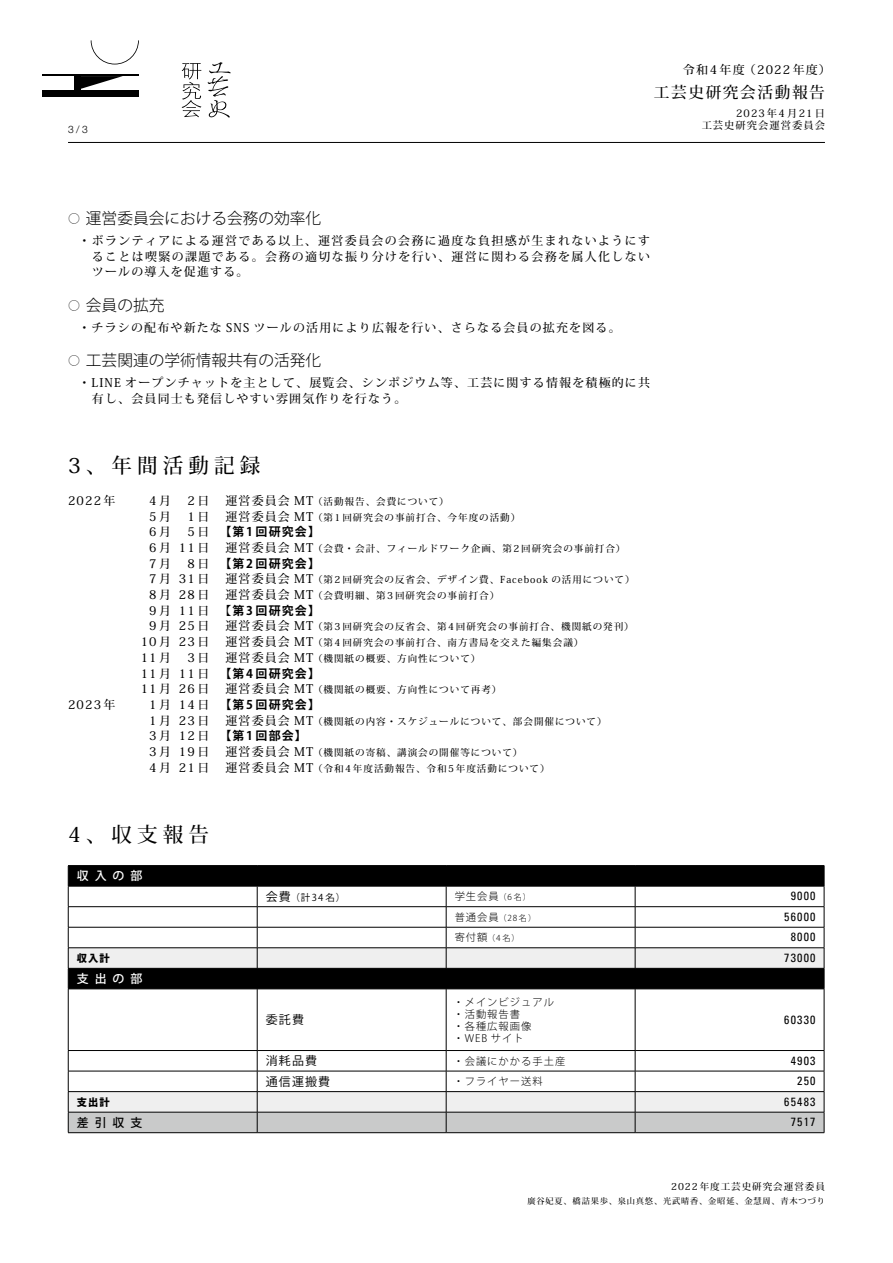
<style>
.page{position:relative;width:893px;height:1263px;background:#fff}
.page>*{position:absolute;margin:0;border:0;box-sizing:border-box;transform-origin:0 0}
.t1{font:500 20.55px "Koz Min Pro";letter-spacing:.25em;color:#000}
.t2{font:300 15.75px "Koz Go Pro";color:#000}
.t3{font:500 15.75px "Koz Min Pro";letter-spacing:.1em;color:#000}
.t4{font:500 12px/22px "Koz Min Pro";letter-spacing:.1em;color:#000}
.t5{font:700 12px "Koz Go Pro";letter-spacing:.1em;color:#000}
.t6{font:condensed 12px "Univers LT Std";letter-spacing:.1em;color:#000}
.t7{font:12px "Koz Go Pr 6 N";letter-spacing:.1em;color:#000}
.t8{font:500 12px "Koz Go Pr 6 N";letter-spacing:.5em;color:#fff}
.t9{font:500 12px "Koz Go Pr 6 N";color:#000}
.t10{font:300 10.2px/12px "Koz Go Pr 6 N";letter-spacing:.1em;color:#000}
.t11{font:500 10.2px/12px "Koz Min Pro";letter-spacing:.1em;color:#000;text-align:right}
.t12{font:800 10.2px "Koz Go Pr 6 N";letter-spacing:.1em;color:#000}
.t13{font:300 10.2px "Helvetica Neue";color:#000}
.t14{font:500 9.6px "Koz Min Pro";letter-spacing:.1em;color:#000}
.t15{font:9.6px "Koz Go Pr 6 N";color:#000}
.t16{font:500 8.25px "Koz Min Pro";letter-spacing:.1em;color:#000}
.t17{font:300 8.25px "Koz Go Pr 6 N";letter-spacing:.2em;color:#000}
.s1{font-family:"Koz Min Pro";font-weight:500}
</style>
<div class="page">
<svg style="left:68px;top:865px;width:757px;height:124px"></svg>
<hr style="left:68px;top:989px;width:189px;height:1px;background:#000">
<hr style="left:68px;top:989px;width:1px;height:61px;background:#000">
<hr style="left:257px;top:989px;width:189px;height:1px;background:#000">
<hr style="left:257px;top:989px;width:1px;height:61px;background:#000">
<hr style="left:446px;top:989px;width:189px;height:1px;background:#000">
<hr style="left:446px;top:989px;width:1px;height:61px;background:#000">
<hr style="left:635px;top:989px;width:189px;height:1px;background:#000">
<hr style="left:635px;top:989px;width:1px;height:61px;background:#000">
<hr style="left:824px;top:989px;width:1px;height:61px;background:#000">
<hr style="left:68px;top:1050px;width:189px;height:1px;background:#000">
<hr style="left:257px;top:1050px;width:189px;height:1px;background:#000">
<hr style="left:446px;top:1050px;width:189px;height:1px;background:#000">
<hr style="left:635px;top:1050px;width:189px;height:1px;background:#000">
<svg style="left:68px;top:1051px;width:757px;height:82px"></svg>
<hr style="left:68px;top:1132px;width:189px;height:1px;background:#000">
<hr style="left:257px;top:1132px;width:189px;height:1px;background:#000">
<hr style="left:446px;top:1132px;width:189px;height:1px;background:#000">
<hr style="left:635px;top:1132px;width:189px;height:1px;background:#000">
<hr style="left:68px;top:142px;width:757px;height:1px;background:#000">
<hr style="left:43px;top:74px;width:32px;height:2px;background:#000">
<hr style="left:75px;top:74px;width:32px;height:2px;background:#000">
<svg style="left:81px;top:76px;width:42px;height:15px"></svg>
<hr style="left:107px;top:74px;width:32px;height:2px;background:#000">
<div style="left:43px;top:91px;width:32px;height:6px;background:#000"></div>
<div style="left:75px;top:91px;width:32px;height:6px;background:#000"></div>
<div style="left:75px;top:76px;width:6px;height:15px;background:#000"></div>
<div style="left:107px;top:91px;width:32px;height:6px;background:#000"></div>
<svg style="left:91px;top:40px;width:48px;height:24px"></svg>
<svg style="left:182px;top:63px;width:19px;height:54px"></svg>
<svg style="left:208px;top:62px;width:23px;height:56px"></svg>
<p class="t13" style="left:68px;top:123px;width:21px">3/3</p>
<p class="t4" style="left:683px;top:58px;width:149px">令和4年度（2022年度(</p>
<h2 class="t3" style="left:654px;top:81px;width:173px">工芸史研究会活動報告</h2>
<p class="t11" style="left:702px;top:107px;width:125px">2023年4月21日<br>工芸史研究会運営委員会</p>
<h2 class="t2" style="left:86px;top:208px;width:237px">運営委員会における会務の効率化</h2>
<p class="t4" style="left:78px;top:207px;width:573px;text-indent:-10px">○<br>・ボランティアによる運営である以上、運営委員会の会務に過度な負担感が生まれないようにす</p>
<p class="t4" style="left:92px;top:248px;width:560px;line-height:15.8px">ることは喫緊の課題である。会務の適切な振り分けを行い、運営に関わる会務を属人化しないツールの導入を促進する。</p>
<h2 class="t2" style="left:86px;top:295px;width:80px">会員の拡充</h2>
<p class="t4" style="left:78px;top:294px;width:544px;text-indent:-10px">○<br>・チラシの配布や新たな SNS ツールの活用により広報を行い、さらなる会員の拡充を図る。</p>
<h2 class="t2" style="left:86px;top:350px;width:237px">工芸関連の学術情報共有の活発化</h2>
<p class="t4" style="left:78px;top:349px;width:573px;text-indent:-10px">○<br>・LINE オープンチャットを主として、展覧会、シンポジウム等、工芸に関する情報を積極的に共</p>
<p class="t4" style="left:92px;top:387px;width:316px">有し、会員同士も発信しやすい雰囲気作りを行なう。</p>
<h1 class="t1" style="left:68px;top:451px;width:194px">3、年間活動記録</h1>
<p class="t4" style="left:68px;top:489px;width:49px">2022年</p>
<p class="t4" style="left:149px;top:489px;width:23px">4月</p>
<p class="t4" style="left:188px;top:489px;width:23px">2日</p>
<p class="t4" style="left:225px;top:489px;width:90px">運営委員会 MT</p>
<p class="t14" style="left:313px;top:494px;width:137px">（活動報告、会費について(</p>
<p class="t4" style="left:149px;top:505px;width:23px">5月</p>
<p class="t4" style="left:188px;top:505px;width:23px">1日</p>
<p class="t4" style="left:225px;top:505px;width:90px">運営委員会 MT</p>
<p class="t14" style="left:313px;top:510px;width:209px">（第1回研究会の事前打合、今年度の活動(</p>
<p class="t4" style="left:149px;top:520px;width:23px">6月</p>
<p class="t4" style="left:188px;top:520px;width:23px">5日</p>
<p class="t5" style="left:219px;top:524px;width:102px">【第1回研究会【</p>
<p class="t4" style="left:149px;top:536px;width:23px">6月</p>
<p class="t4" style="left:179px;top:536px;width:32px">11日</p>
<p class="t4" style="left:225px;top:536px;width:90px">運営委員会 MT</p>
<p class="t14" style="left:313px;top:542px;width:314px">（会費・会計、フィールドワーク企画、第2回研究会の事前打合(</p>
<p class="t4" style="left:149px;top:552px;width:23px">7月</p>
<p class="t4" style="left:188px;top:552px;width:23px">8日</p>
<p class="t5" style="left:219px;top:556px;width:102px">【第2回研究会【</p>
<p class="t4" style="left:149px;top:567px;width:23px">7月</p>
<p class="t4" style="left:179px;top:567px;width:32px">31日</p>
<p class="t4" style="left:225px;top:567px;width:90px">運営委員会 MT</p>
<p class="t14" style="left:313px;top:573px;width:323px">（第2回研究会の反省会、デザイン費、Facebook の活用について(</p>
<p class="t4" style="left:149px;top:583px;width:23px">8月</p>
<p class="t4" style="left:179px;top:583px;width:32px">28日</p>
<p class="t4" style="left:225px;top:583px;width:90px">運営委員会 MT</p>
<p class="t14" style="left:313px;top:589px;width:188px">（会費明細、第3回研究会の事前打合(</p>
<p class="t4" style="left:149px;top:599px;width:23px">9月</p>
<p class="t4" style="left:179px;top:599px;width:32px">11日</p>
<p class="t5" style="left:219px;top:603px;width:102px"><span class="s1">【</span>第3回研究会【</p>
<p class="t4" style="left:149px;top:614px;width:23px">9月</p>
<p class="t4" style="left:179px;top:614px;width:32px">25日</p>
<p class="t4" style="left:225px;top:614px;width:90px">運営委員会 MT</p>
<p class="t14" style="left:313px;top:620px;width:322px">（第3回研究会の反省会、第4回研究会の事前打合、機関紙の発刊(</p>
<p class="t4" style="left:141px;top:630px;width:32px">10月</p>
<p class="t4" style="left:179px;top:630px;width:32px">23日</p>
<p class="t4" style="left:225px;top:630px;width:90px">運営委員会 MT</p>
<p class="t14" style="left:313px;top:636px;width:272px">（第4回研究会の事前打合、南方書局を交えた編集会議(</p>
<p class="t4" style="left:141px;top:646px;width:32px">11月</p>
<p class="t4" style="left:188px;top:646px;width:23px">3日</p>
<p class="t4" style="left:225px;top:646px;width:90px">運営委員会 MT</p>
<p class="t14" style="left:313px;top:651px;width:169px">（機関紙の概要、方向性について(</p>
<p class="t4" style="left:141px;top:662px;width:32px">11月</p>
<p class="t4" style="left:179px;top:662px;width:32px">11日</p>
<p class="t5" style="left:219px;top:665px;width:102px">【第4回研究会【</p>
<p class="t4" style="left:141px;top:677px;width:32px">11月</p>
<p class="t4" style="left:179px;top:677px;width:32px">26日</p>
<p class="t4" style="left:225px;top:677px;width:90px">運営委員会 MT</p>
<p class="t14" style="left:313px;top:683px;width:190px">（機関紙の概要、方向性について再考(</p>
<p class="t4" style="left:68px;top:693px;width:49px">2023年</p>
<p class="t4" style="left:149px;top:693px;width:23px">1月</p>
<p class="t4" style="left:179px;top:693px;width:32px">14日</p>
<p class="t5" style="left:219px;top:697px;width:102px">【第5回研究会【</p>
<p class="t4" style="left:149px;top:709px;width:23px">1月</p>
<p class="t4" style="left:179px;top:709px;width:32px">23日</p>
<p class="t4" style="left:225px;top:709px;width:90px">運営委員会 MT</p>
<p class="t14" style="left:313px;top:714px;width:295px">（機関紙の内容・スケジュールについて、部会開催について(</p>
<p class="t4" style="left:149px;top:724px;width:23px">3月</p>
<p class="t4" style="left:179px;top:724px;width:32px">12日</p>
<p class="t5" style="left:219px;top:728px;width:89px">【第1回部会【</p>
<p class="t4" style="left:149px;top:740px;width:23px">3月</p>
<p class="t4" style="left:179px;top:740px;width:32px">19日</p>
<p class="t4" style="left:225px;top:740px;width:90px">運営委員会 MT</p>
<p class="t14" style="left:313px;top:746px;width:211px">（機関紙の寄稿、講演会の開催等について(</p>
<p class="t4" style="left:149px;top:756px;width:23px">4月</p>
<p class="t4" style="left:179px;top:756px;width:32px">21日</p>
<p class="t4" style="left:225px;top:756px;width:90px">運営委員会 MT</p>
<p class="t14" style="left:313px;top:761px;width:238px">（令和4年度活動報告、令和5年度活動について(</p>
<h1 class="t1" style="left:68px;top:820px;width:143px">4、収支報告</h1>
<p class="t8" style="left:77px;top:869px;width:67px">収入の部</p>
<p class="t7" style="left:266px;top:890px;width:27px">会費</p>
<p class="t15" style="left:290px;top:892px;width:57px">（計34名）</p>
<p class="t10" style="left:455px;top:891px;width:46px">学生会員</p>
<p class="t17" style="left:498px;top:893px;width:34px">（6名(</p>
<p class="t6" style="left:791px;top:888px;width:26px">9000</p>
<p class="t10" style="left:455px;top:911px;width:46px">普通会員</p>
<p class="t17" style="left:498px;top:913px;width:39px">（28名(</p>
<p class="t6" style="left:784px;top:909px;width:33px">56000</p>
<p class="t10" style="left:455px;top:932px;width:34px">寄付額</p>
<p class="t17" style="left:487px;top:934px;width:34px">（4名(</p>
<p class="t6" style="left:791px;top:929px;width:26px">8000</p>
<p class="t12" style="left:77px;top:952px;width:34px">収入計</p>
<p class="t8" style="left:77px;top:972px;width:67px">支出の部</p>
<p class="t6" style="left:784px;top:950px;width:33px">73000</p>
<p class="t7" style="left:266px;top:1013px;width:40px">委託費</p>
<p class="t7" style="left:266px;top:1054px;width:53px">消耗品費</p>
<p class="t10" style="left:453px;top:996px;width:102px">・メインビジュアル・活動報告書<br>・各種広報画像・WEB サイト</p>
<p class="t10" style="left:453px;top:1055px;width:113px">・会議にかかる手土産</p>
<p class="t6" style="left:784px;top:1012px;width:33px">60330</p>
<p class="t6" style="left:791px;top:1053px;width:26px">4903</p>
<p class="t7" style="left:266px;top:1075px;width:66px">通信運搬費</p>
<p class="t10" style="left:453px;top:1076px;width:91px">・フライヤー送料</p>
<p class="t6" style="left:797px;top:1073px;width:20px">250</p>
<p class="t12" style="left:77px;top:1096px;width:34px">支出計</p>
<p class="t6" style="left:784px;top:1094px;width:33px">65483</p>
<p class="t9" style="left:77px;top:1116px;width:67px">差引収支</p>
<p class="t6" style="left:791px;top:1114px;width:26px">7517</p>
<p class="t14" style="left:671px;top:1180px;width:155px">2022年度工芸史研究会運営委員</p>
<p class="t16" style="left:527px;top:1195px;width:299px">廣谷妃夏、橋詰果歩、泉山真悠、光武晴香、金昭延、金慧周、青木つづり</p>
</div>
